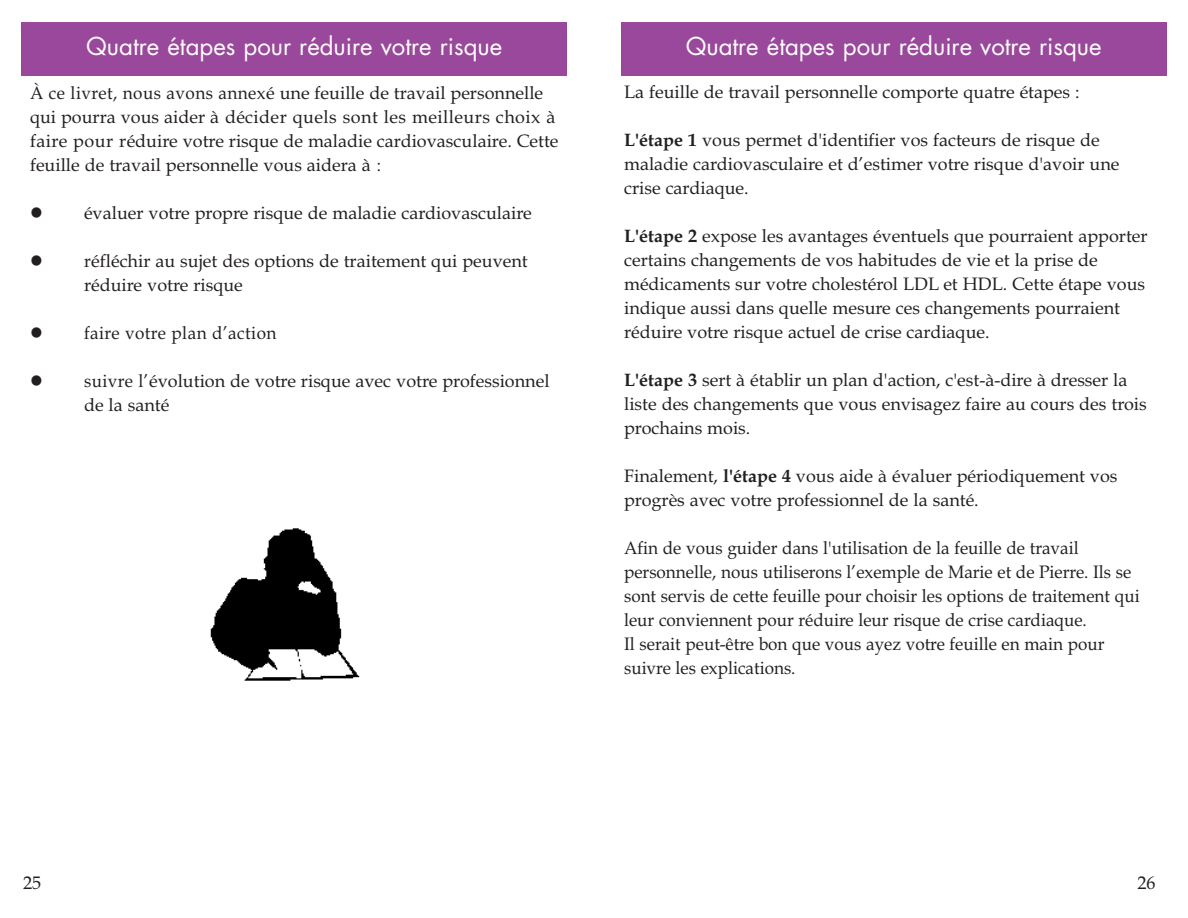
<style>
.page{position:relative;width:1188px;height:918px;background:#fff}
.page>*{position:absolute;margin:0;border:0;box-sizing:border-box;transform-origin:0 0}
.t1{font:24px "Futura";color:#fff}
.t2{font:18px/24px "Book Antiqua";color:#231f20}
.t3{font:18px/24px "Book Antiqua";color:#231f20;scale:.95 1}
.t4{font:18px "Book Antiqua";letter-spacing:.025em;color:#231f20;scale:.95 1}
.s1{font-weight:700}
</style>
<div class="page">
<div style="left:621px;top:22px;width:545px;height:54px;background:#9a489b"></div>
<div style="left:22px;top:22px;width:545px;height:54px;background:#9a489b"></div>
<img style="left:210px;top:528px;width:150px;height:153px">
<h1 class="t1" style="left:86px;top:35px;width:418px">Quatre étapes pour réduire votre risque</h1>
<p class="t3" style="left:30px;top:83px;width:558px">À ce livret, nous avons annexé une feuille de travail personnelle qui pourra vous aider à décider quels sont les meilleurs choix à faire pour réduire votre risque de maladie cardiovasculaire. Cette feuille de travail personnelle vous aidera à :</p>
<p class="t2" style="left:84px;top:203px;width:449px">évaluer votre propre risque de maladie cardiovasculaire</p>
<p class="t3" style="left:84px;top:251px;width:469px">réfléchir au sujet des options de traitement qui peuvent réduire votre risque</p>
<p class="t4" style="left:84px;top:326px;width:204px">faire votre plan d’action</p>
<p class="t3" style="left:84px;top:371px;width:492px">suivre l’évolution de votre risque avec votre professionnel de la santé</p>
<h1 class="t1" style="left:686px;top:35px;width:418px">Quatre étapes pour réduire votre risque</h1>
<p class="t2" style="left:624px;top:82px;width:457px">La feuille de travail personnelle comporte quatre étapes :</p>
<p class="t2" style="left:624px;top:130px;width:497px"><span class="s1">L'étape 1</span> vous permet d'identifier vos facteurs de risque de maladie cardiovasculaire et d’estimer votre risque d'avoir une crise cardiaque.</p>
<p class="t2" style="left:624px;top:226px;width:525px"><span class="s1">L'étape 2</span> expose les avantages éventuels que pourraient apporter certains changements de vos habitudes de vie et la prise de médicaments sur votre cholestérol LDL et HDL. Cette étape vous indique aussi dans quelle mesure ces changements pourraient réduire votre risque actuel de crise cardiaque.</p>
<p class="t2" style="left:624px;top:370px;width:524px"><span class="s1">L'étape 3</span> sert à établir un plan d'action, c'est-à-dire à dresser la liste des changements que vous envisagez faire au cours des trois prochains mois.</p>
<p class="t2" style="left:624px;top:466px;width:495px">Finalement, <span class="s1">l'étape 4</span> vous aide à évaluer périodiquement vos progrès avec votre professionnel de la santé.</p>
<p class="t3" style="left:624px;top:538px;width:544px">Afin de vous guider dans l'utilisation de la feuille de travail personnelle, nous utiliserons l’exemple de Marie et de Pierre. Ils se sont servis de cette feuille pour choisir les options de traitement qui leur conviennent pour réduire leur risque de crise cardiaque.<br>Il serait peut-être bon que vous ayez votre feuille en main pour suivre les explications.</p>
<p class="t2" style="left:23px;top:873px;width:19px">25</p>
<p class="t2" style="left:1137px;top:873px;width:19px">26</p>
</div>
